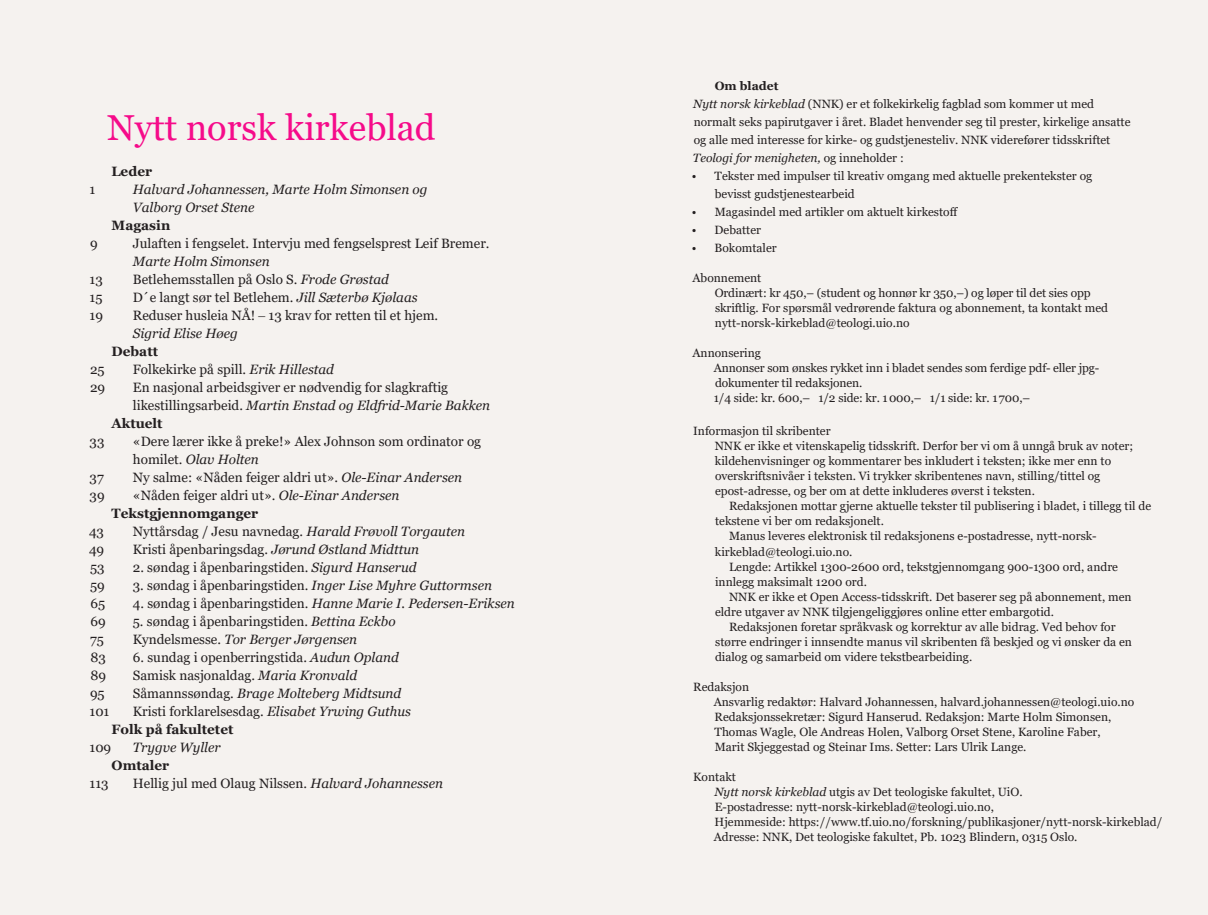
<style>
.page{position:relative;width:1208px;height:915px;background:#fff}
.page>*{position:absolute;margin:0;border:0;box-sizing:border-box;transform-origin:0 0}
.Tittel__nivå_1{font:36px "Georgia";color:#f60b8a}
.Brødtekst{font:13.5px "Georgia";color:#231f20}
.Brødtekst-2{font:italic 13.5px "Georgia";color:#231f20}
.Brødtekst-3{font:700 13.5px "Georgia";color:#231f20}
.Tittel__nivå_3{font:700 13.5px "Georgia";color:#231f20}
.Infotekst_cover{font:12px/15px "Georgia";color:#231f20}
.Brødtekst-4{font:12px/18px "Georgia";color:#231f20}
.Infotekst_cover__tit{font:12px "Georgia";color:#231f20}
.Tittel__nivå_3-2{font:700 12px "Georgia";color:#231f20}
.s1{font-style:italic}
.s2{font-family:"Times New Roman"}
.s3{font-style:normal}
</style>
<div class="page">
<div style="left:604px;top:0;width:604px;height:914px;background:#f5f2ef"></div>
<div style="left:0;top:0;width:604px;height:914px;background:#f5f2ef"></div>
<p class="Tittel__nivå_1" style="left:107px;top:105px;width:330px">Nytt norsk kirkeblad</p>
<p class="Tittel__nivå_3" style="left:111px;top:162px;width:42px">Leder</p>
<p class="Brødtekst" style="left:90px;top:181px;width:7px">1</p>
<p class="Brødtekst-2" style="left:133px;top:180px;width:296px">Halvard Johannessen, Marte Holm Simonsen og</p>
<p class="Brødtekst-2" style="left:133px;top:198px;width:123px">Valborg Orset Stene</p>
<p class="Brødtekst-3" style="left:112px;top:216px;width:60px">Magasin</p>
<p class="Brødtekst" style="left:90px;top:235px;width:9px">9</p>
<p class="Brødtekst" style="left:133px;top:235px;width:358px">Julaften i fengselet. Intervju med fengselsprest Leif Bremer.</p>
<p class="Brødtekst-2" style="left:133px;top:252px;width:138px">Marte Holm Simonsen</p>
<p class="Brødtekst" style="left:90px;top:271px;width:15px">13</p>
<p class="Brødtekst" style="left:133px;top:271px;width:258px">Betlehemsstallen på Oslo S. <span class="s1">Frode Grøstad</span></p>
<p class="Brødtekst" style="left:90px;top:289px;width:14px">15</p>
<p class="Brødtekst" style="left:133px;top:289px;width:286px">D´e langt sør tel Betlehem. <span class="s1">Jill Sæterbø Kjølaas</span></p>
<p class="Brødtekst" style="left:90px;top:307px;width:15px">19</p>
<p class="Brødtekst" style="left:133px;top:307px;width:307px">Reduser husleia NÅ! <span class="s2">‒</span> 13 krav for retten til et hjem.</p>
<p class="Brødtekst-2" style="left:133px;top:324px;width:107px">Sigrid Elise Høeg</p>
<p class="Brødtekst-3" style="left:112px;top:342px;width:48px">Debatt</p>
<p class="Brødtekst" style="left:90px;top:361px;width:16px">25</p>
<p class="Brødtekst" style="left:133px;top:361px;width:203px">Folkekirke på spill. <span class="s1">Erik Hillestad</span></p>
<p class="Brødtekst" style="left:90px;top:379px;width:17px">29</p>
<p class="Brødtekst" style="left:133px;top:379px;width:317px">En nasjonal arbeidsgiver er nødvendig for slagkraftig</p>
<p class="Brødtekst-2" style="left:133px;top:396px;width:359px"><span class="s3">likestillingsarbeid.</span> Martin Enstad og Eldfrid-Marie Bakken</p>
<p class="Brødtekst-3" style="left:112px;top:414px;width:52px">Aktuelt</p>
<p class="Brødtekst" style="left:90px;top:433px;width:16px">33</p>
<p class="Brødtekst" style="left:133px;top:433px;width:350px">«Dere lærer ikke å preke!» Alex Johnson som ordinator og</p>
<p class="Brødtekst-2" style="left:133px;top:450px;width:127px"><span class="s3">homilet.</span> Olav Holten</p>
<p class="Brødtekst" style="left:90px;top:469px;width:16px">37</p>
<p class="Brødtekst" style="left:133px;top:469px;width:331px">Ny salme: «Nåden feiger aldri ut». <span class="s1">Ole-Einar Andersen</span></p>
<p class="Brødtekst" style="left:90px;top:487px;width:17px">39</p>
<p class="Brødtekst" style="left:133px;top:487px;width:268px">«Nåden feiger aldri ut». <span class="s1">Ole-Einar Andersen</span></p>
<p class="Brødtekst-3" style="left:112px;top:504px;width:148px">Tekstgjennomganger</p>
<p class="Brødtekst" style="left:89px;top:523px;width:17px">43</p>
<p class="Brødtekst" style="left:133px;top:523px;width:334px">Nyttårsdag / Jesu navnedag. <span class="s1">Harald Frøvoll Torgauten</span></p>
<p class="Brødtekst" style="left:89px;top:541px;width:17px">49</p>
<p class="Brødtekst" style="left:133px;top:541px;width:288px">Kristi åpenbaringsdag. <span class="s1">Jørund Østland Midttun</span></p>
<p class="Brødtekst" style="left:90px;top:559px;width:16px">53</p>
<p class="Brødtekst" style="left:133px;top:559px;width:285px">2. søndag i åpenbaringstiden. <span class="s1">Sigurd Hanserud</span></p>
<p class="Brødtekst" style="left:90px;top:577px;width:16px">59</p>
<p class="Brødtekst" style="left:133px;top:577px;width:361px">3. søndag i åpenbaringstiden. <span class="s1">Inger Lise Myhre Guttormsen</span></p>
<p class="Brødtekst" style="left:90px;top:595px;width:16px">65</p>
<p class="Brødtekst-2" style="left:133px;top:594px;width:383px"><span class="s3">4. søndag i åpenbaringstiden.</span> Hanne Marie I. Pedersen-Eriksen</p>
<p class="Brødtekst" style="left:90px;top:613px;width:17px">69</p>
<p class="Brødtekst" style="left:133px;top:613px;width:264px">5. søndag i åpenbaringstiden. <span class="s1">Bettina Eckbo</span></p>
<p class="Brødtekst" style="left:90px;top:631px;width:15px">75</p>
<p class="Brødtekst-2" style="left:133px;top:630px;width:226px"><span class="s3">Kyndelsmesse.</span> Tor Berger Jørgensen</p>
<p class="Brødtekst" style="left:90px;top:649px;width:17px">83</p>
<p class="Brødtekst" style="left:133px;top:649px;width:267px">6. sundag i openberringstida. <span class="s1">Audun Opland</span></p>
<p class="Brødtekst" style="left:90px;top:667px;width:17px">89</p>
<p class="Brødtekst" style="left:133px;top:667px;width:226px">Samisk nasjonaldag. <span class="s1">Maria Kronvald</span></p>
<p class="Brødtekst" style="left:90px;top:685px;width:16px">95</p>
<p class="Brødtekst-2" style="left:133px;top:684px;width:270px"><span class="s3">Såmannssøndag.</span> Brage Molteberg Midtsund</p>
<p class="Brødtekst" style="left:90px;top:703px;width:21px">101</p>
<p class="Brødtekst" style="left:133px;top:703px;width:280px">Kristi forklarelsesdag. <span class="s1">Elisabet Yrwing Guthus</span></p>
<p class="Brødtekst-3" style="left:112px;top:720px;width:123px">Folk på fakultetet</p>
<p class="Brødtekst" style="left:90px;top:739px;width:23px">109</p>
<p class="Brødtekst-2" style="left:133px;top:738px;width:89px">Trygve Wyller</p>
<p class="Brødtekst-3" style="left:112px;top:756px;width:59px">Omtaler</p>
<p class="Brødtekst" style="left:90px;top:775px;width:21px">113</p>
<p class="Brødtekst" style="left:133px;top:775px;width:312px">Hellig jul med Olaug Nilssen. <span class="s1">Halvard Johannessen</span></p>
<p class="Tittel__nivå_3-2" style="left:714px;top:78px;width:65px">Om bladet</p>
<p class="Brødtekst-4" style="left:693px;top:95px;width:439px"><span class="s1">Nytt norsk kirkeblad</span> (NNK) er et folkekirkelig fagblad som kommer ut med normalt seks papirutgaver i året. Bladet henvender seg til prester, kirkelige ansatte og alle med interesse for kirke- og gudstjenesteliv. NNK viderefører tidsskriftet <span class="s1">Teologi for menigheten,</span> og inneholder :</p>
<p class="Infotekst_cover" style="left:715px;top:167px;width:379px;line-height:18px;text-indent:-23px">• Tekster med impulser til kreativ omgang med aktuelle prekentekster og bevisst gudstjenestearbeid</p>
<p class="Infotekst_cover" style="left:692px;top:205px;width:268px">• Magasindel med artikler om aktuelt kirkestoff</p>
<p class="Infotekst_cover" style="left:692px;top:223px;width:71px">• Debatter</p>
<p class="Infotekst_cover" style="left:692px;top:241px;width:86px">• Bokomtaler</p>
<p class="Infotekst_cover__tit" style="left:692px;top:271px;width:70px">Abonnement</p>
<p class="Infotekst_cover" style="left:714px;top:286px;width:395px">Ordinært: kr 450,– (student og honnør kr 350,–) og løper til det sies opp skriftlig. For spørsmål vedrørende faktura og abonnement, ta kontakt med nytt-norsk-kirkeblad@teologi.uio.no</p>
<p class="Infotekst_cover__tit" style="left:692px;top:346px;width:70px">Annonsering</p>
<p class="Infotekst_cover" style="left:714px;top:361px;width:387px">Annonser som ønskes rykket inn i bladet sendes som ferdige pdf- eller jpg-</p>
<p class="Infotekst_cover" style="left:715px;top:376px;width:149px">dokumenter til redaksjonen.</p>
<p class="Infotekst_cover" style="left:714px;top:391px;width:318px">1/4 side: kr. 600,– 1/2 side: kr. 1000,– 1/1 side: kr. 1700,–</p>
<p class="Infotekst_cover" style="left:693px;top:424px;width:139px">Informasjon til skribenter</p>
<p class="Infotekst_cover" style="left:714px;top:439px;width:420px">NNK er ikke et vitenskapelig tidsskrift. Derfor ber vi om å unngå bruk av noter; kildehenvisninger og kommentarer bes inkludert i teksten; ikke mer enn to overskriftsnivåer i teksten. Vi trykker skribentenes navn, stilling/tittel og epost-adresse, og ber om at dette inkluderes øverst i teksten.</p>
<p class="Infotekst_cover" style="left:715px;top:499px;width:438px;text-indent:14px">Redaksjonen mottar gjerne aktuelle tekster til publisering i bladet, i tillegg til de tekstene vi ber om redaksjonelt.</p>
<p class="Infotekst_cover" style="left:715px;top:529px;width:383px;text-indent:14px">Manus leveres elektronisk til redaksjonens e-postadresse, nytt-norsk&shy;kirkeblad@teologi.uio.no.</p>
<p class="Infotekst_cover" style="left:715px;top:559px;width:404px;text-indent:14px">Lengde: Artikkel 1300-2600 ord, tekstgjennomgang 900-1300 ord, andre innlegg maksimalt 1200 ord.</p>
<p class="Infotekst_cover" style="left:715px;top:589px;width:418px;text-indent:14px">NNK er ikke et Open Access-tidsskrift. Det baserer seg på abonnement, men eldre utgaver av NNK tilgjengeliggjøres online etter embargotid.</p>
<p class="Infotekst_cover" style="left:715px;top:619px;width:418px;text-indent:14px">Redaksjonen foretar språkvask og korrektur av alle bidrag. Ved behov for større endringer i innsendte manus vil skribenten få beskjed og vi ønsker da en dialog og samarbeid om videre tekstbearbeiding.</p>
<p class="Infotekst_cover" style="left:693px;top:679px;width:57px">Redaksjon</p>
<p class="Infotekst_cover" style="left:714px;top:694px;width:422px">Ansvarlig redaktør: Halvard Johannessen, halvard.johannessen@teologi.uio.no</p>
<p class="Infotekst_cover" style="left:714px;top:709px;width:398px">Redaksjonssekretær: Sigurd Hanserud. Redaksjon: Marte Holm Simonsen,</p>
<p class="Infotekst_cover" style="left:714px;top:724px;width:387px">Thomas Wagle, Ole Andreas Holen, Valborg Orset Stene, Karoline Faber,</p>
<p class="Infotekst_cover" style="left:714px;top:739px;width:313px">Marit Skjeggestad og Steinar Ims. Setter: Lars Ulrik Lange.</p>
<p class="Infotekst_cover" style="left:693px;top:769px;width:44px">Kontakt</p>
<p class="Infotekst_cover" style="left:714px;top:784px;width:310px"><span class="s1">Nytt norsk kirkeblad</span> utgis av Det teologiske fakultet, UiO.</p>
<p class="Infotekst_cover" style="left:714px;top:799px;width:281px">E-postadresse: nytt-norsk-kirkeblad@teologi.uio.no,</p>
<p class="Infotekst_cover" style="left:714px;top:814px;width:449px">Hjemmeside: https://www.tf.uio.no/forskning/publikasjoner/nytt-norsk-kirkeblad/</p>
<p class="Infotekst_cover" style="left:714px;top:829px;width:365px">Adresse: NNK, Det teologiske fakultet, Pb. 1023 Blindern, 0315 Oslo.</p>
</div>
